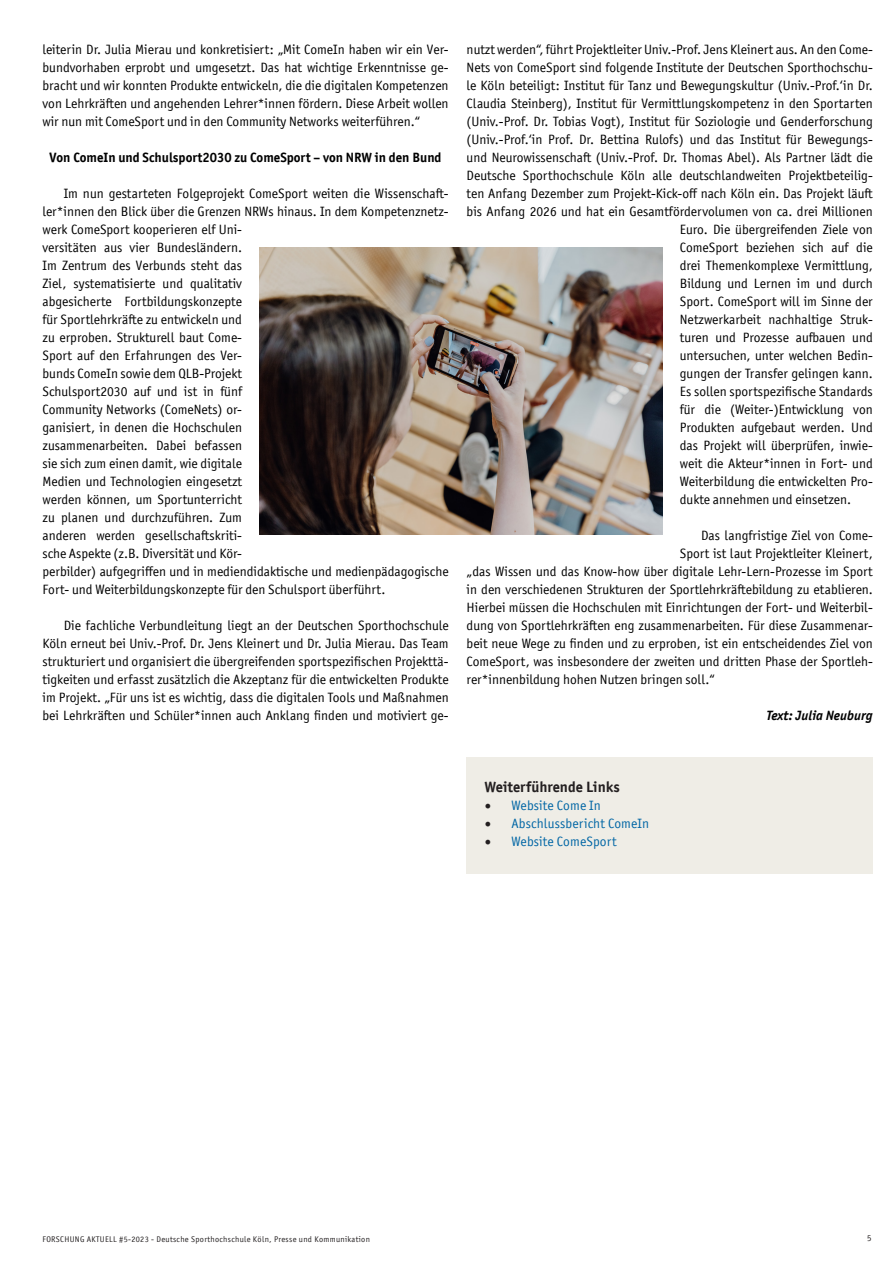
<style>
.page{position:relative;width:893px;height:1263px;background:#fff}
.page>*{position:absolute;margin:0;border:0;box-sizing:border-box;transform-origin:0 0}
.t1{font:700 15px "Officina Sans ITC Pro";color:#231f20}
.t2{font:13.5px/18px "Officina Sans ITC Pro";color:#000001;text-align:justify}
.t3{font:13.5px "Officina Sans ITC Pro";letter-spacing:.01em;color:#0166a5}
.t4{font:700 13.5px "Officina Sans ITC Pro";color:#000001}
.t5{font:italic 700 13.5px "Officina Sans ITC Pro";color:#000001}
.t6{font:9px "Officina Sans ITC Pro";color:#231f20}
.t7{font:8.25px "Officina Sans ITC Pro";letter-spacing:.04em;color:#231f20}
.s1{font-family:"Minion Pro";font-size:18px;color:#231f20}
</style>
<div class="page">
<div style="left:467px;top:757px;width:406px;height:117px;background:#efede6"></div>
<img style="left:259px;top:248px;width:404px;height:287px">
<p class="t2" style="left:43px;top:40px;width:408px">leiterin Dr. Julia Mierau und konkretisiert: „Mit ComeIn haben wir ein Ver&shy;bundvorhaben erprobt und umgesetzt. Das hat wichtige Erkenntnisse ge&shy;bracht und wir konnten Produkte entwickeln, die die digitalen Kompetenzen von Lehrkräften und angehenden Lehrer*innen fördern. Diese Arbeit wollen wir nun mit ComeSport und in den Community Networks weiterführen.“</p>
<p class="t4" style="left:50px;top:149px;width:393px">Von ComeIn und Schulsport2030 zu ComeSport – von NRW in den Bund</p>
<p class="t2" style="left:43px;top:184px;width:408px;text-align:left;text-indent:21px">Im nun gestarteten Folgeprojekt ComeSport weiten die Wissenschaft&shy;ler*innen den Blick über die Grenzen NRWs hinaus. In dem Kompetenznetz&shy;werk ComeSport kooperieren elf Uni-<br>versitäten aus vier Bundesländern.<br>Im Zentrum des Verbunds steht das<br>Ziel, systematisierte und qualitativ<br>abgesicherte Fortbildungskonzepte<br>für Sportlehrkräfte zu entwickeln und<br>zu erproben. Strukturell baut Come-<br>Sport auf den Erfahrungen des Ver-<br>bunds ComeIn sowie dem QLB-Projekt<br>Schulsport2030 auf und ist in fünf<br>Community Networks (ComeNets) or-<br>ganisiert, in denen die Hochschulen<br>zusammenarbeiten. Dabei befassen<br>sie sich zum einen damit, wie digitale<br>Medien und Technologien eingesetzt<br>werden können, um Sportunterricht<br>zu planen und durchzuführen. Zum<br>anderen werden gesellschaftskriti-<br>sche Aspekte (z.B. Diversität und Kör-<br>perbilder) aufgegriffen und in mediendidaktische und medienpädagogische Fort- und Weiterbildungskonzepte für den Schulsport überführt.</p>
<p class="t2" style="left:43px;top:616px;width:408px;text-indent:21px">Die fachliche Verbundleitung liegt an der Deutschen Sporthochschule Köln erneut bei Univ.-Prof. Dr. Jens Kleinert und Dr. Julia Mierau. Das Team strukturiert und organisiert die übergreifenden sportspezifischen Projekttä&shy;tigkeiten und erfasst zusätzlich die Akzeptanz für die entwickelten Produkte im Projekt. „Für uns ist es wichtig, dass die digitalen Tools und Maßnahmen bei Lehrkräften und Schüler*innen auch Anklang finden und motiviert ge-</p>
<p class="t2" style="left:467px;top:40px;width:408px">nutzt werden“, führt Projektleiter Univ.-Prof. Jens Kleinert aus. An den Come-</p>
<p class="t2" style="left:467px;top:58px;width:408px">Nets von ComeSport sind folgende Institute der Deutschen Sporthochschu-</p>
<p class="t2" style="left:467px;top:76px;width:408px">le Köln beteiligt: Institut für Tanz und Bewegungskultur (Univ.-Prof.‘in Dr.</p>
<p class="t2" style="left:467px;top:94px;width:408px">Claudia Steinberg), Institut für Vermittlungskompetenz in den Sportarten</p>
<p class="t2" style="left:467px;top:112px;width:408px">(Univ.-Prof. Dr. Tobias Vogt), Institut für Soziologie und Genderforschung</p>
<p class="t2" style="left:467px;top:130px;width:408px">(Univ.-Prof.‘in Prof. Dr. Bettina Rulofs) und das Institut für Bewegungs-</p>
<p class="t2" style="left:467px;top:148px;width:408px">und Neurowissenschaft (Univ.-Prof. Dr. Thomas Abel). Als Partner lädt die</p>
<p class="t2" style="left:467px;top:166px;width:408px">Deutsche Sporthochschule Köln alle deutschlandweiten Projektbeteilig-</p>
<p class="t2" style="left:467px;top:184px;width:408px">ten Anfang Dezember zum Projekt-Kick-off nach Köln ein. Das Projekt läuft</p>
<p class="t2" style="left:467px;top:202px;width:408px">bis Anfang 2026 und hat ein Gesamtfördervolumen von ca. drei Millionen</p>
<p class="t2" style="left:680px;top:220px;width:194px">Euro. Die übergreifenden Ziele von</p>
<p class="t2" style="left:680px;top:238px;width:194px">ComeSport beziehen sich auf die</p>
<p class="t2" style="left:680px;top:256px;width:194px">drei Themenkomplexe Vermittlung,</p>
<p class="t2" style="left:680px;top:274px;width:194px">Bildung und Lernen im und durch</p>
<p class="t2" style="left:680px;top:292px;width:194px">Sport. ComeSport will im Sinne der</p>
<p class="t2" style="left:680px;top:310px;width:194px">Netzwerkarbeit nachhaltige Struk-</p>
<p class="t2" style="left:680px;top:328px;width:194px">turen und Prozesse aufbauen und</p>
<p class="t2" style="left:680px;top:346px;width:194px">untersuchen, unter welchen Bedin-</p>
<p class="t2" style="left:680px;top:364px;width:194px">gungen der Transfer gelingen kann.</p>
<p class="t2" style="left:680px;top:382px;width:194px">Es sollen sportspezifische Standards</p>
<p class="t2" style="left:680px;top:400px;width:194px">für die (Weiter-)Entwicklung von</p>
<p class="t2" style="left:680px;top:418px;width:194px">Produkten aufgebaut werden. Und</p>
<p class="t2" style="left:680px;top:436px;width:194px">das Projekt will überprüfen, inwie-</p>
<p class="t2" style="left:680px;top:454px;width:194px">weit die Akteur*innen in Fort- und</p>
<p class="t2" style="left:680px;top:472px;width:194px">Weiterbildung die entwickelten Pro-</p>
<p class="t2" style="left:680px;top:490px;width:173px">dukte annehmen und einsetzen.</p>
<p class="t2" style="left:701px;top:526px;width:173px">Das langfristige Ziel von Come-</p>
<p class="t2" style="left:680px;top:544px;width:194px">Sport ist laut Projektleiter Kleinert,</p>
<p class="t2" style="left:467px;top:562px;width:408px">„das Wissen und das Know-how über digitale Lehr-Lern-Prozesse im Sport</p>
<p class="t2" style="left:467px;top:580px;width:408px">in den verschiedenen Strukturen der Sportlehrkräftebildung zu etablieren.</p>
<p class="t2" style="left:467px;top:598px;width:408px">Hierbei müssen die Hochschulen mit Einrichtungen der Fort- und Weiterbil-</p>
<p class="t2" style="left:467px;top:616px;width:408px">dung von Sportlehrkräften eng zusammenarbeiten. Für diese Zusammenar-</p>
<p class="t2" style="left:467px;top:634px;width:408px">beit neue Wege zu finden und zu erproben, ist ein entscheidendes Ziel von</p>
<p class="t2" style="left:467px;top:652px;width:408px">ComeSport, was insbesondere der zweiten und dritten Phase der Sportleh-</p>
<p class="t2" style="left:467px;top:670px;width:250px">rer*innenbildung hohen Nutzen bringen soll.“</p>
<p class="t5" style="left:766px;top:707px;width:108px">Text: Julia Neuburg</p>
<p class="t1" style="left:484px;top:778px;width:137px">Weiterführende Links</p>
<p class="t3" style="left:484px;top:797px;width:118px"><span class="s1">•</span> Website Come In</p>
<p class="t3" style="left:484px;top:815px;width:166px"><span class="s1">•</span> Abschlussbericht ComeIn</p>
<p class="t3" style="left:484px;top:833px;width:134px"><span class="s1">•</span> Website ComeSport</p>
<p class="t7" style="left:43px;top:1234px;width:329px">FORSCHUNG AKTUELL #5-2023 - Deutsche Sporthochschule Köln, Presse und Kommunikation</p>
<p class="t6" style="left:867px;top:1233px;width:6px">5</p>
</div>
